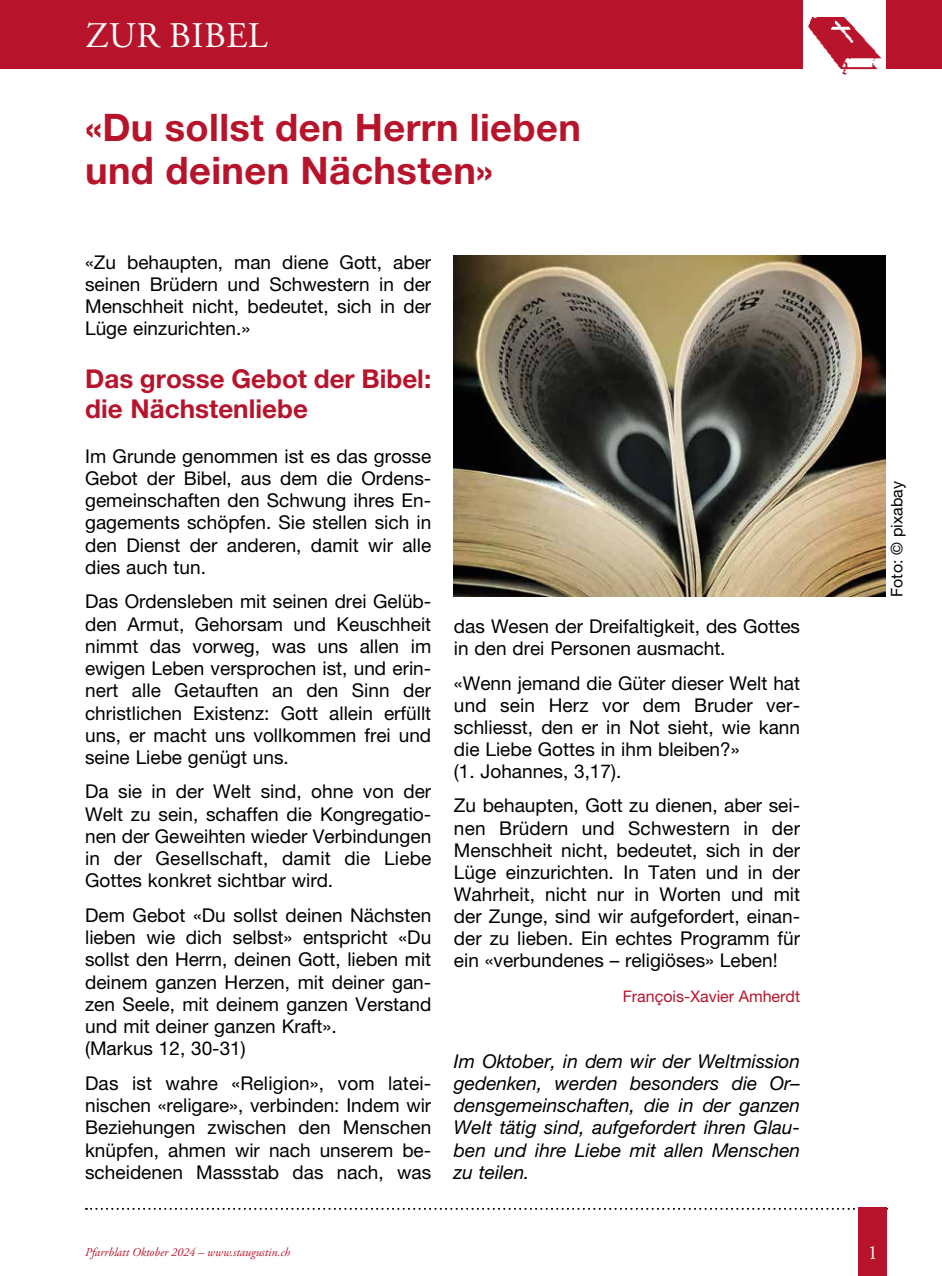
<style>
.page{position:relative;width:942px;height:1276px;background:#fff}
.page>*{position:absolute;margin:0;border:0;box-sizing:border-box;transform-origin:0 0}
.t1{font:700 38px/43.8px "Helvetica Neue LT Pro";letter-spacing:.01em;color:#b7142c}
.t2{font:36px "Adobe Garamond Pro";letter-spacing:.015em;color:#fff}
.t3{font:700 26px/30.2px "Helvetica Neue LT Pro";color:#b7142c}
.t4{font:20px "Adobe Garamond Pro";color:#fff}
.t5{font:19px/22.2px "Helvetica Neue LT Pro";color:#000;text-align:justify}
.t6{font:italic 19px/22.2px "Helvetica Neue LT Pro";color:#000;text-align:justify}
.t7{font:16px "Helvetica Neue LT Pro";color:#b7142c}
.t8{font:16px "Helvetica Neue LT Pro";color:#000}
.t9{font:italic 12px "Adobe Garamond Pro";color:#b7142c}
</style>
<div class="page">
<div style="left:0;top:0;width:941px;height:68px;background:#b7142c"></div>
<div style="left:802px;top:0;width:82px;height:74px;background:#fff"></div>
<img style="left:808px;top:17px;width:73px;height:57px">
<svg style="left:86px;top:1208px;width:769px;height:1px"></svg>
<div style="left:858px;top:1208px;width:28px;height:68px;background:#b7142c"></div>
<img style="left:454px;top:255px;width:430px;height:342px">
<h2 class="t2" style="left:85px;top:14px;width:184px">ZUR BIBEL</h2>
<h1 class="t1" style="left:85px;top:104px;width:497px">«Du sollst den Herrn lieben und deinen Nächsten»</h1>
<p class="t5" style="left:85px;top:251px;width:347px">«Zu behaupten, man diene Gott, aber seinen Brüdern und Schwestern in der Menschheit nicht, bedeutet, sich in der Lüge einzurichten.»</p>
<h3 class="t3" style="left:85px;top:363px;width:347px">Das grosse Gebot der Bibel: die Nächstenliebe</h3>
<p class="t5" style="left:85px;top:444px;width:347px">Im Grunde genommen ist es das grosse Gebot der Bibel, aus dem die Ordens&shy;gemeinschaften den Schwung ihres En&shy;gagements schöpfen. Sie stellen sich in den Dienst der anderen, damit wir alle dies auch tun.</p>
<p class="t5" style="left:85px;top:590px;width:347px">Das Ordensleben mit seinen drei Gelüb&shy;den Armut, Gehorsam und Keuschheit nimmt das vorweg, was uns allen im ewigen Leben versprochen ist, und erin&shy;nert alle Getauften an den Sinn der christlichen Existenz: Gott allein erfüllt uns, er macht uns vollkommen frei und seine Liebe genügt uns.</p>
<p class="t5" style="left:85px;top:780px;width:348px">Da sie in der Welt sind, ohne von der Welt zu sein, schaffen die Kongregatio&shy;nen der Geweihten wieder Verbindungen in der Gesellschaft, damit die Liebe Gottes konkret sichtbar wird.</p>
<p class="t5" style="left:85px;top:903px;width:347px;text-align:left">Dem Gebot «Du sollst deinen Nächsten lieben wie dich selbst» entspricht «Du sollst den Herrn, deinen Gott, lieben mit deinem ganzen Herzen, mit deiner gan&shy;zen Seele, mit deinem ganzen Verstand und mit deiner ganzen Kraft».<br>(Markus 12, 30-31)</p>
<p class="t5" style="left:85px;top:1071px;width:347px">Das ist wahre «Religion», vom latei&shy;nischen «religare», verbinden: Indem wir Beziehungen zwischen den Menschen knüpfen, ahmen wir nach unserem be&shy;scheidenen Massstab das nach, was</p>
<p class="t5" style="left:454px;top:615px;width:347px">das Wesen der Dreifaltigkeit, des Gottes in den drei Personen ausmacht.</p>
<p class="t5" style="left:454px;top:671px;width:347px;text-align:left">«Wenn jemand die Güter dieser Welt hat und sein Herz vor dem Bruder ver&shy;schliesst, den er in Not sieht, wie kann die Liebe Gottes in ihm bleiben?»<br>(1. Johannes, 3,17).</p>
<p class="t5" style="left:454px;top:794px;width:347px">Zu behaupten, Gott zu dienen, aber sei&shy;nen Brüdern und Schwestern in der Menschheit nicht, bedeutet, sich in der Lüge einzurichten. In Taten und in der Wahrheit, nicht nur in Worten und mit der Zunge, sind wir aufgefordert, einan&shy;der zu lieben. Ein echtes Programm für ein «verbundenes – religiöses» Leben!</p>
<p class="t7" style="left:622px;top:986px;width:179px">François-Xavier Amherdt</p>
<p class="t6" style="left:454px;top:1050px;width:347px">Im Oktober, in dem wir der Weltmission gedenken, werden besonders die Or– densgemeinschaften, die in der ganzen Welt tätig sind, aufgefordert ihren Glau&shy;ben und ihre Liebe mit allen Menschen zu teilen.</p>
<p class="t8" style="left:887px;top:597px;width:117px;rotate:-90deg">Foto: © pixabay</p>
<p class="t4" style="left:867px;top:1240px;width:11px">1</p>
<p class="t9" style="left:85px;top:1245px;width:206px">Pfarrblatt Oktober 2024 – www.staugustin.ch</p>
<p class="t4" style="left:867px;top:1240px;width:11px">#</p>
</div>
